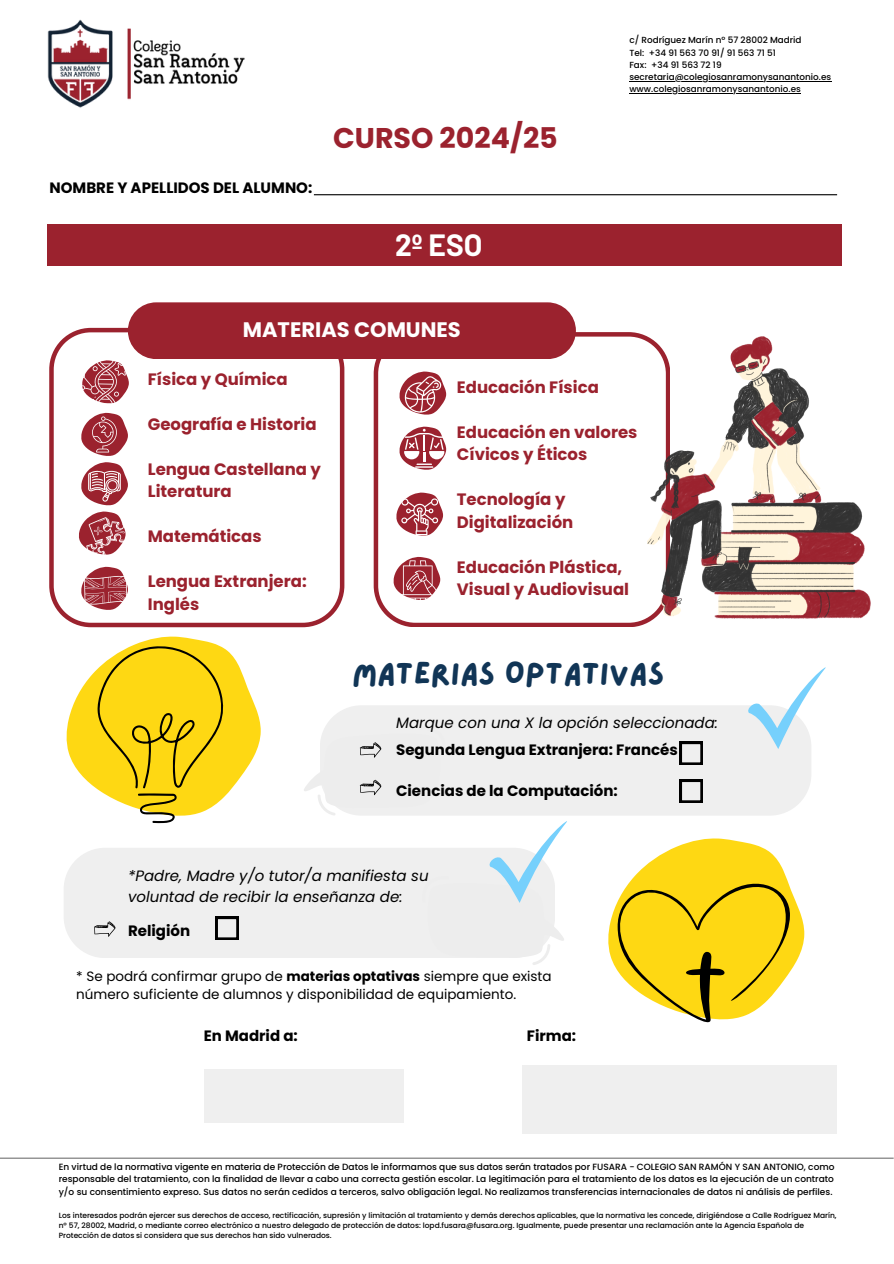
<style>
.page{position:relative;width:894px;height:1264px;background:#fff}
.page>*{position:absolute;margin:0;border:0;box-sizing:border-box;transform-origin:0 0}
.t1{font:31.5px "Lazydog";color:#113556}
.t2{font:700 30px "Barlow";color:#fff}
.t3{font:700 28.5px "Poppins";color:#9b222e}
.t4{font:700 21px "Poppins";color:#fff}
.t5{font:700 16.5px/22.5px "Poppins";color:#9b222e}
.t6{font:700 15px "Poppins";color:#000}
.t7{font:italic 15px/20.2px "Poppins";color:#000}
.t8{font:13.5px/18px "Poppins";color:#000}
.t9{font:500 9px/12.5px "Poppins";color:#000;text-align:justify}
.t10{font:500 8.85px "Poppins";color:#000}
.t11{font:500 7.5px/10.1px "Poppins";color:#000}
.s1{font-weight:700}
</style>
<div class="page">
<img style="left:47px;top:19px;width:198px;height:89px">
<div style="left:47px;top:225px;width:794px;height:41px;background:#9b222e"></div>
<hr style="left:0;top:1157px;width:893px;height:1px;background:#737373">
<svg style="left:49px;top:328px;width:295px;height:299px"></svg>
<svg style="left:373px;top:332px;width:282px;height:295px"></svg>
<div style="left:128px;top:302px;width:447px;height:57px;background:#9b222e;border-radius:28px"></div>
<svg style="left:81px;top:462px;width:47px;height:43px"></svg>
<svg style="left:66px;top:636px;width:194px;height:187px"></svg>
<div style="left:326px;top:705px;width:485px;height:110px;background:#efefef"></div>
<svg style="left:679px;top:742px;width:23px;height:22px"></svg>
<svg style="left:679px;top:779px;width:23px;height:23px"></svg>
<svg style="left:745px;top:667px;width:81px;height:82px"></svg>
<div style="left:64px;top:848px;width:239px;height:110px;background:#efefef"></div>
<svg style="left:216px;top:916px;width:22px;height:23px"></svg>
<div style="left:522px;top:1065px;width:314px;height:69px;background:#efefef"></div>
<svg style="left:608px;top:838px;width:196px;height:185px"></svg>
<svg style="left:79px;top:511px;width:51px;height:99px"></svg>
<svg style="left:80px;top:356px;width:49px;height:100px"></svg>
<svg style="left:399px;top:371px;width:47px;height:44px"></svg>
<svg style="left:393px;top:556px;width:52px;height:54px"></svg>
<hr style="left:314px;top:194px;width:522px;height:1px;background:#000">
<svg style="left:399px;top:426px;width:47px;height:44px"></svg>
<svg style="left:396px;top:492px;width:47px;height:44px"></svg>
<hr style="left:629px;top:81px;width:54px;height:1px;background:#000">
<hr style="left:683px;top:81px;width:148px;height:1px;background:#000">
<hr style="left:629px;top:93px;width:171px;height:1px;background:#000">
<svg style="left:303px;top:726px;width:269px;height:239px"></svg>
<svg style="left:94px;top:921px;width:21px;height:15px"></svg>
<svg style="left:646px;top:336px;width:224px;height:282px"></svg>
<div style="left:204px;top:1068px;width:199px;height:54px;background:#efefef"></div>
<p class="t6" style="left:50px;top:177px;width:264px">NOMBRE Y APELLIDOS DEL ALUMNO:</p>
<p class="t3" style="left:333px;top:118px;width:226px">CURSO 2024/25</p>
<p class="t2" style="left:395px;top:226px;width:89px">2º ESO</p>
<h1 class="t4" style="left:243px;top:315px;width:219px">MATERIAS COMUNES</h1>
<p class="t10" style="left:629px;top:34px;width:174px">c/ Rodríguez Marín nº 57 28002 Madrid</p>
<p class="t10" style="left:629px;top:46px;width:148px">Tel: +34 91 563 70 91/ 91 563 71 51</p>
<p class="t10" style="left:629px;top:58px;width:94px">Fax: +34 91 563 72 19</p>
<p class="t10" style="left:629px;top:71px;width:203px">secretaria@colegiosanramonysanantonio.es</p>
<p class="t10" style="left:629px;top:83px;width:173px">www.colegiosanramonysanantonio.es</p>
<p class="t5" style="left:148px;top:368px;width:141px">Física y Química</p>
<p class="t5" style="left:148px;top:413px;width:170px">Geografía e Historia</p>
<p class="t5" style="left:148px;top:458px;width:175px">Lengua Castellana y<br>Literatura</p>
<h1 class="t5" style="left:148px;top:525px;width:115px">Matemáticas</h1>
<h4 class="t5" style="left:148px;top:570px;width:160px">Lengua Extranjera:<br>Inglés</h4>
<h3 class="t5" style="left:457px;top:375px;width:143px">Educación Física</h3>
<p class="t5" style="left:457px;top:420px;width:182px">Educación en valores<br>Cívicos y Éticos</p>
<p class="t5" style="left:457px;top:488px;width:118px">Tecnología y<br>Digitalización</p>
<p class="t5" style="left:457px;top:555px;width:174px">Educación Plástica,<br>Visual y Audiovisual</p>
<p class="t1" style="left:352px;top:658px;width:314px">MATERIAS OPTATIVAS</p>
<p class="t7" style="left:396px;top:713px;width:323px">Marque con una X la opción seleccionada:</p>
<p class="t6" style="left:396px;top:739px;width:283px">Segunda Lengua Extranjera: Francés</p>
<p class="t6" style="left:396px;top:780px;width:223px">Ciencias de la Computación:</p>
<h5 class="t7" style="left:128px;top:866px;width:302px">*Padre, Madre y/o tutor/a manifiesta su voluntad de recibir la enseñanza de:</h5>
<h5 class="t6" style="left:128px;top:919px;width:64px">Religión</h5>
<p class="t8" style="left:76px;top:966px;width:476px">* Se podrá confirmar grupo de <span class="s1">materias optativas</span> siempre que exista número suficiente de alumnos y disponibilidad de equipamiento.</p>
<p class="t6" style="left:204px;top:1025px;width:96px">En Madrid a:</p>
<p class="t6" style="left:526px;top:1025px;width:51px">Firma:</p>
<p class="t9" style="left:59px;top:1160px;width:777px">En virtud de la normativa vigente en materia de Protección de Datos le informamos que sus datos serán tratados por FUSARA - COLEGIO SAN RAMÓN Y SAN ANTONIO, como responsable del tratamiento, con la finalidad de llevar a cabo una correcta gestión escolar. La legitimación para el tratamiento de los datos es la ejecución de un contrato y/o su consentimiento expreso. Sus datos no serán cedidos a terceros, salvo obligación legal. No realizamos transferencias internacionales de datos ni análisis de perfiles.</p>
<p class="t11" style="left:59px;top:1209px;width:779px">Los interesados podrán ejercer sus derechos de acceso, rectificación, supresión y limitación al tratamiento y demás derechos aplicables, que la normativa les concede, dirigiéndose a Calle Rodríguez Marín, nº 57, 28002, Madrid, o mediante correo electrónico a nuestro delegado de protección de datos: lopd.fusara@fusara.org. Igualmente, puede presentar una reclamación ante la Agencia Española de<br>Protección de datos si considera que sus derechos han sido vulnerados.</p>
</div>
